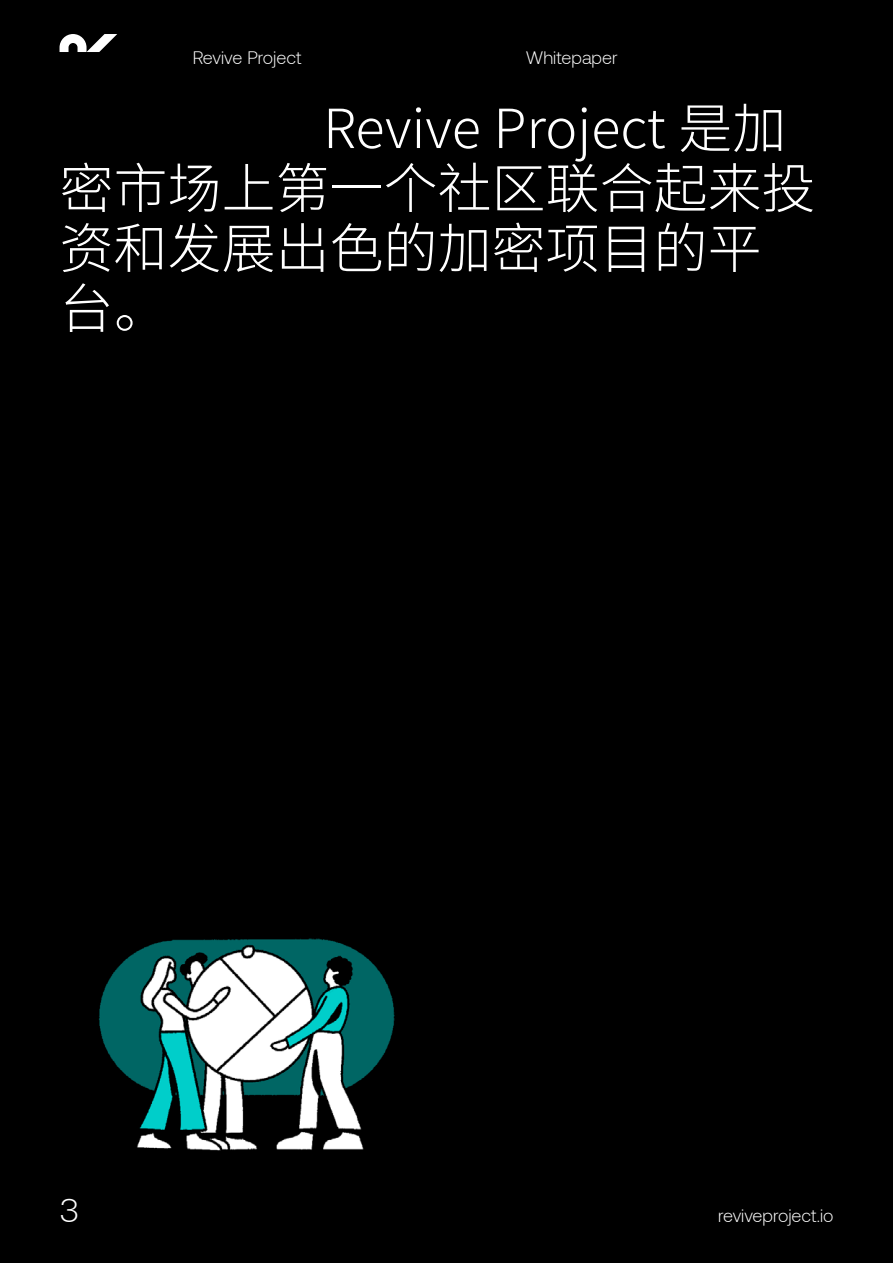
<style>
.page{position:relative;width:893px;height:1263px;background:#000}
.page>*{position:absolute;margin:0;border:0;box-sizing:border-box;transform-origin:0 0}
.Perex{font:300 54px/60px "Noto Sans SC";color:#fff}
.t1{font:300 33px "Aeonik";color:#fff}
.t2{font:300 18px "Aeonik";color:#fff}
</style>
<div class="page">
<svg style="left:60px;top:34px;width:57px;height:18px"></svg>
<img style="left:99px;top:938px;width:296px;height:213px">
<p class="t2" style="left:193px;top:48px;width:110px">Revive Project</p>
<p class="t2" style="left:526px;top:48px;width:93px">Whitepaper</p>
<p class="Perex" style="left:60px;top:99px;width:757px;text-indent:264px">Revive Project 是加密市场上第一个社区联合起来投资和发展出色的加密项目的平台。</p>
<p class="t1" style="left:60px;top:1192px;width:21px">3</p>
<p class="t2" style="left:718px;top:1206px;width:117px">reviveproject.io</p>
</div>
